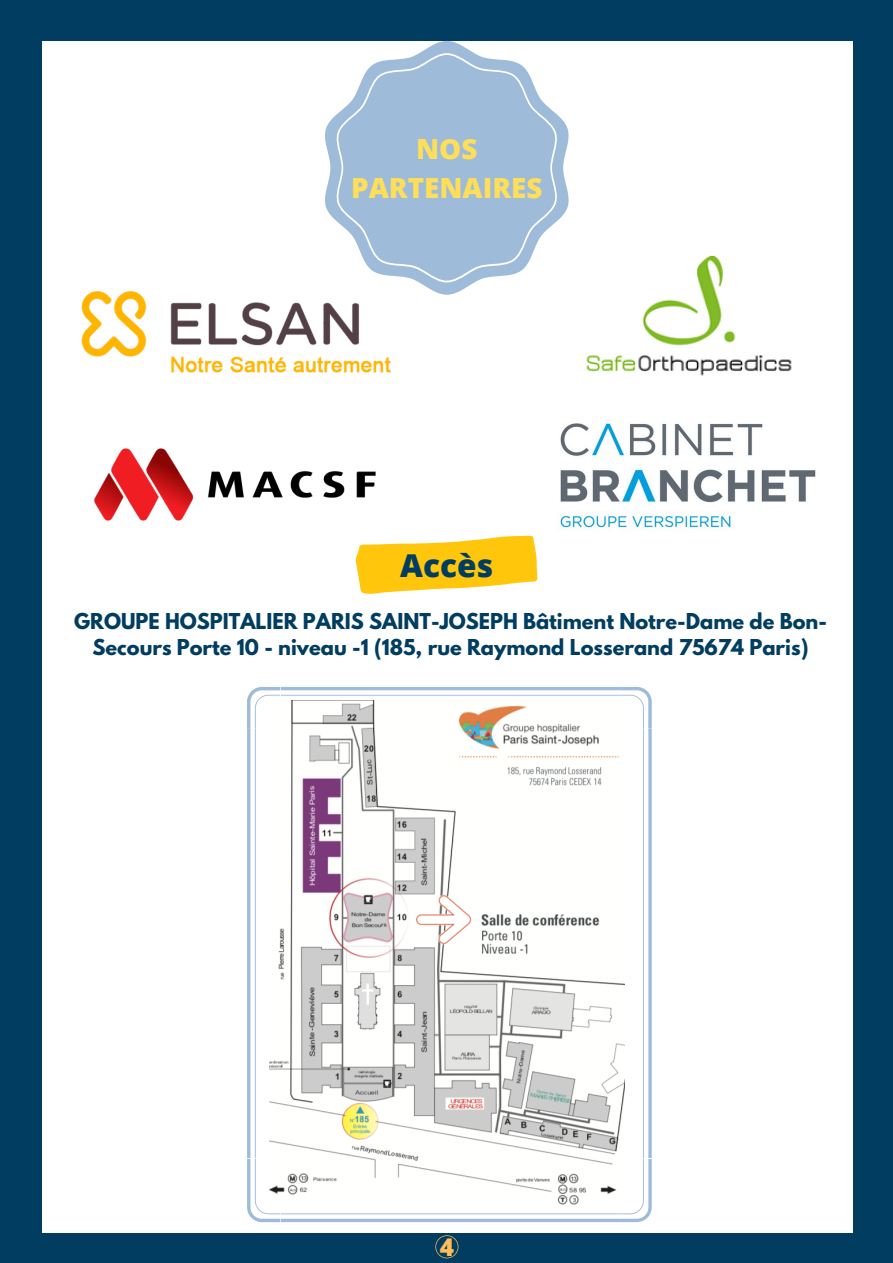
<style>
.page{position:relative;width:893px;height:1263px;background:#003d60}
.page>*{position:absolute;margin:0;border:0;box-sizing:border-box;transform-origin:0 0}
.t1{font:800 31.5px "Open Sans";color:#003d60}
.t2{font:800 27.75px/38.8px "Open Sans";color:#ffde59;text-align:center}
.t3{font:800 24.38px "Open Sans";color:#ffbd59}
.t4{font:700 19.42px/26.8px "League Spartan";color:#003d60;text-align:center}
</style>
<div class="page">
<div style="left:42px;top:41px;width:811px;height:1192px;background:#fff"></div>
<svg style="left:435px;top:1235px;width:23px;height:23px"></svg>
<svg style="left:325px;top:41px;width:244px;height:254px"></svg>
<svg style="left:335px;top:53px;width:223px;height:229px;fill:#9ebcd9"></svg>
<img style="left:81px;top:285px;width:319px;height:88px">
<img style="left:94px;top:448px;width:282px;height:73px">
<img style="left:586px;top:255px;width:206px;height:121px">
<img style="left:560px;top:422px;width:256px;height:108px">
<svg style="left:247px;top:687px;width:405px;height:535px"></svg>
<img style="left:269px;top:700px;width:355px;height:508px">
<svg style="left:356px;top:536px;width:181px;height:58px"></svg>
<h2 class="t2" style="left:351px;top:129px;width:193px">NOS<br>PARTENAIRES</h2>
<h1 class="t1" style="left:400px;top:543px;width:95px">Accès</h1>
<p class="t4" style="left:74px;top:610px;width:754px">GROUPE HOSPITALIER PARIS SAINT-JOSEPH Bâtiment Notre-Dame de Bon-<br>Secours Porte 10 - niveau -1 (185, rue Raymond Losserand 75674 Paris)</p>
<p class="t3" style="left:440px;top:1230px;width:16px">4</p>
</div>
